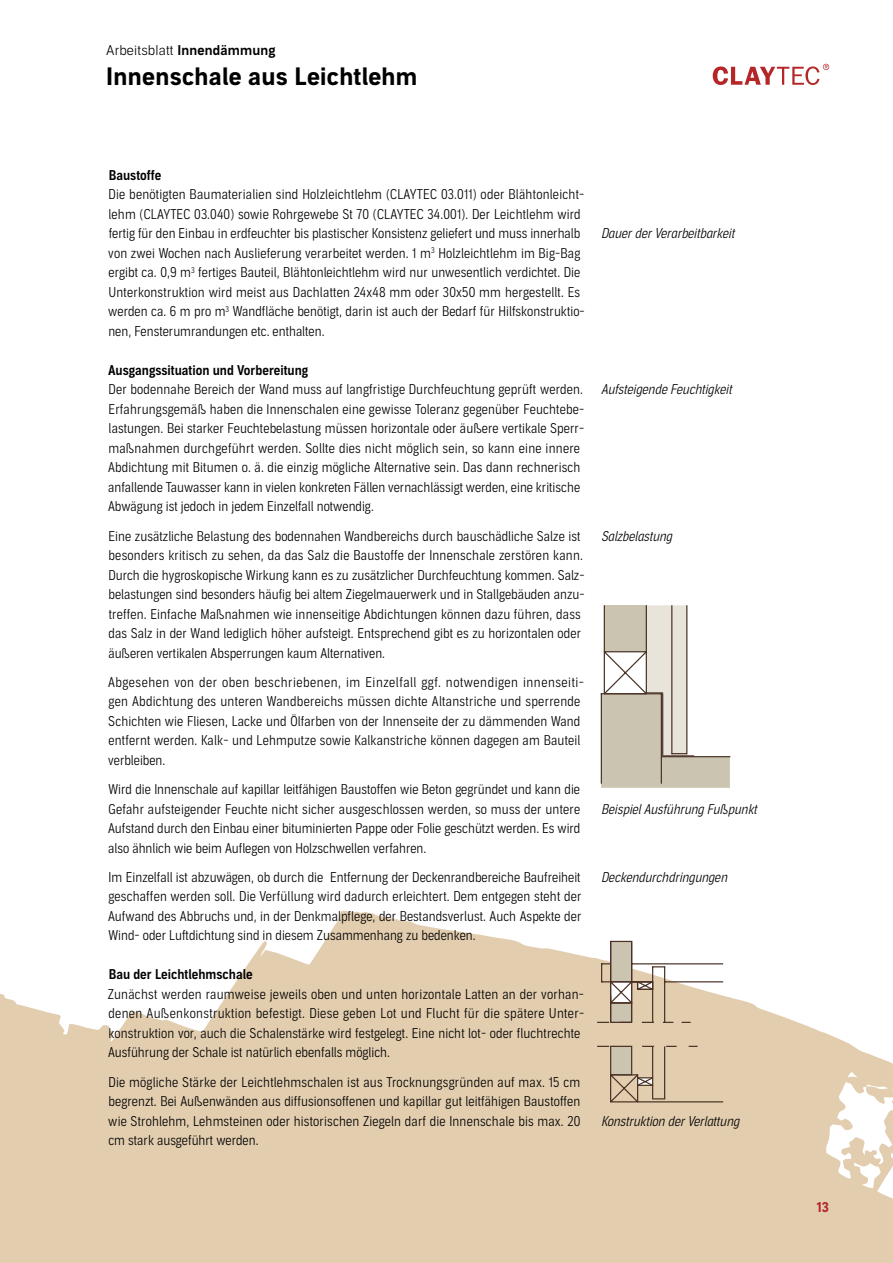
<style>
.page{position:relative;width:893px;height:1263px;background:#fff}
.page>*{position:absolute;margin:0;border:0;box-sizing:border-box;transform-origin:0 0}
.t1{font:700 24px "Aago";letter-spacing:.01em;color:#000}
.t2{font:300 13.5px/19.5px "Aago Condensed";letter-spacing:.01em;color:#000}
.t3{font:italic 300 13.5px "Aago Condensed";color:#000}
.t4{font:13.5px "Aago Condensed Sm";color:#000}
.t5{font:300 13.5px "Aago";letter-spacing:.01em;color:#000}
.t6{font:700 13.5px "Aago";color:#b52628}
.s1{font-family:"Aago Sm";font-weight:400}
</style>
<div class="page">
<svg style="left:68px;top:910px;width:825px;height:353px;fill:#e2cdaf"></svg>
<div style="left:0;top:994px;width:68px;height:269px;background:#e2cdaf"></div>
<svg style="left:713px;top:64px;width:116px;height:21px"></svg>
<svg style="left:601px;top:605px;width:129px;height:183px"></svg>
<svg style="left:596px;top:940px;width:128px;height:163px"></svg>
<p class="t5" style="left:106px;top:43px;width:171px">Arbeitsblatt <span class="s1">Innendämmung</span></p>
<h1 class="t1" style="left:106px;top:62px;width:313px">Innenschale aus Leichtlehm</h1>
<p class="t4" style="left:109px;top:167px;width:54px">Baustoffe</p>
<p class="t2" style="left:108px;top:185px;width:478px">Die benötigten Baumaterialien sind Holzleichtlehm (CLAYTEC 03.011) oder Blähtonleicht&shy;lehm (CLAYTEC 03.040) sowie Rohrgewebe St 70 (CLAYTEC 34.001). Der Leichtlehm wird fertig für den Einbau in erdfeuchter bis plastischer Konsistenz geliefert und muss innerhalb von zwei Wochen nach Auslieferung verarbeitet werden. 1 m<sup>3</sup> Holzleichtlehm im Big-Bag ergibt ca. 0,9 m<sup>3</sup> fertiges Bauteil, Blähtonleichtlehm wird nur unwesentlich verdichtet. Die Unterkonstruktion wird meist aus Dachlatten 24x48 mm oder 30x50 mm hergestellt. Es werden ca. 6 m pro m<sup>3</sup> Wandfläche benötigt, darin ist auch der Bedarf für Hilfskonstruktio&shy;nen, Fensterumrandungen etc. enthalten.</p>
<p class="t4" style="left:108px;top:362px;width:202px">Ausgangssituation und Vorbereitung</p>
<p class="t2" style="left:108px;top:380px;width:478px">Der bodennahe Bereich der Wand muss auf langfristige Durchfeuchtung geprüft werden.<br>Erfahrungsgemäß haben die Innenschalen eine gewisse Toleranz gegenüber Feuchtebe&shy;lastungen. Bei starker Feuchtebelastung müssen horizontale oder äußere vertikale Sperr&shy;maßnahmen durchgeführt werden. Sollte dies nicht möglich sein, so kann eine innere Abdichtung mit Bitumen o. ä. die einzig mögliche Alternative sein. Das dann rechnerisch anfallende Tauwasser kann in vielen konkreten Fällen vernachlässigt werden, eine kritische Abwägung ist jedoch in jedem Einzelfall notwendig.</p>
<p class="t2" style="left:108px;top:526px;width:478px">Eine zusätzliche Belastung des bodennahen Wandbereichs durch bauschädliche Salze ist besonders kritisch zu sehen, da das Salz die Baustoffe der Innenschale zerstören kann.<br>Durch die hygroskopische Wirkung kann es zu zusätzlicher Durchfeuchtung kommen. Salz&shy;belastungen sind besonders häufig bei altem Ziegelmauerwerk und in Stallgebäuden anzu&shy;treffen. Einfache Maßnahmen wie innenseitige Abdichtungen können dazu führen, dass das Salz in der Wand lediglich höher aufsteigt. Entsprechend gibt es zu horizontalen oder äußeren vertikalen Absperrungen kaum Alternativen.</p>
<p class="t2" style="left:108px;top:673px;width:477px">Abgesehen von der oben beschriebenen, im Einzelfall ggf. notwendigen innenseiti&shy;gen Abdichtung des unteren Wandbereichs müssen dichte Altanstriche und sperrende Schichten wie Fliesen, Lacke und Ölfarben von der Innenseite der zu dämmenden Wand entfernt werden. Kalk- und Lehmputze sowie Kalkanstriche können dagegen am Bauteil verbleiben.</p>
<p class="t2" style="left:108px;top:780px;width:474px;text-align:justify">Wird die Innenschale auf kapillar leitfähigen Baustoffen wie Beton gegründet und kann die Gefahr aufsteigender Feuchte nicht sicher ausgeschlossen werden, so muss der untere Aufstand durch den Einbau einer bituminierten Pappe oder Folie geschützt werden. Es wird also ähnlich wie beim Auflegen von Holzschwellen verfahren.</p>
<p class="t2" style="left:108px;top:868px;width:475px;text-align:justify">Im Einzelfall ist abzuwägen, ob durch die Entfernung der Deckenrandbereiche Baufreiheit geschaffen werden soll. Die Verfüllung wird dadurch erleichtert. Dem entgegen steht der Aufwand des Abbruchs und, in der Denkmalpflege, der Bestandsverlust. Auch Aspekte der Wind- oder Luftdichtung sind in diesem Zusammenhang zu bedenken.</p>
<p class="t4" style="left:109px;top:967px;width:146px">Bau der Leichtlehmschale</p>
<p class="t2" style="left:108px;top:985px;width:478px">Zunächst werden raumweise jeweils oben und unten horizontale Latten an der vorhan&shy;denen Außenkonstruktion befestigt. Diese geben Lot und Flucht für die spätere Unter&shy;konstruktion vor, auch die Schalenstärke wird festgelegt. Eine nicht lot- oder fluchtrechte Ausführung der Schale ist natürlich ebenfalls möglich.</p>
<p class="t2" style="left:108px;top:1072px;width:474px;text-align:justify">Die mögliche Stärke der Leichtlehmschalen ist aus Trocknungsgründen auf max. 15 cm begrenzt. Bei Außenwänden aus diffusionsoffenen und kapillar gut leitfähigen Baustoffen wie Strohlehm, Lehmsteinen oder historischen Ziegeln darf die Innenschale bis max. 20 cm stark ausgeführt werden.</p>
<p class="t3" style="left:601px;top:226px;width:135px">Dauer der Verarbeitbarkeit</p>
<p class="t3" style="left:601px;top:382px;width:132px">Aufsteigende Feuchtigkeit</p>
<p class="t3" style="left:601px;top:528px;width:72px">Salzbelastung</p>
<p class="t3" style="left:601px;top:801px;width:157px">Beispiel Ausführung Fußpunkt</p>
<p class="t3" style="left:601px;top:869px;width:128px">Deckendurchdringungen</p>
<p class="t3" style="left:601px;top:1113px;width:140px">Konstruktion der Verlattung</p>
<p class="t6" style="left:816px;top:1199px;width:14px">13</p>
</div>
